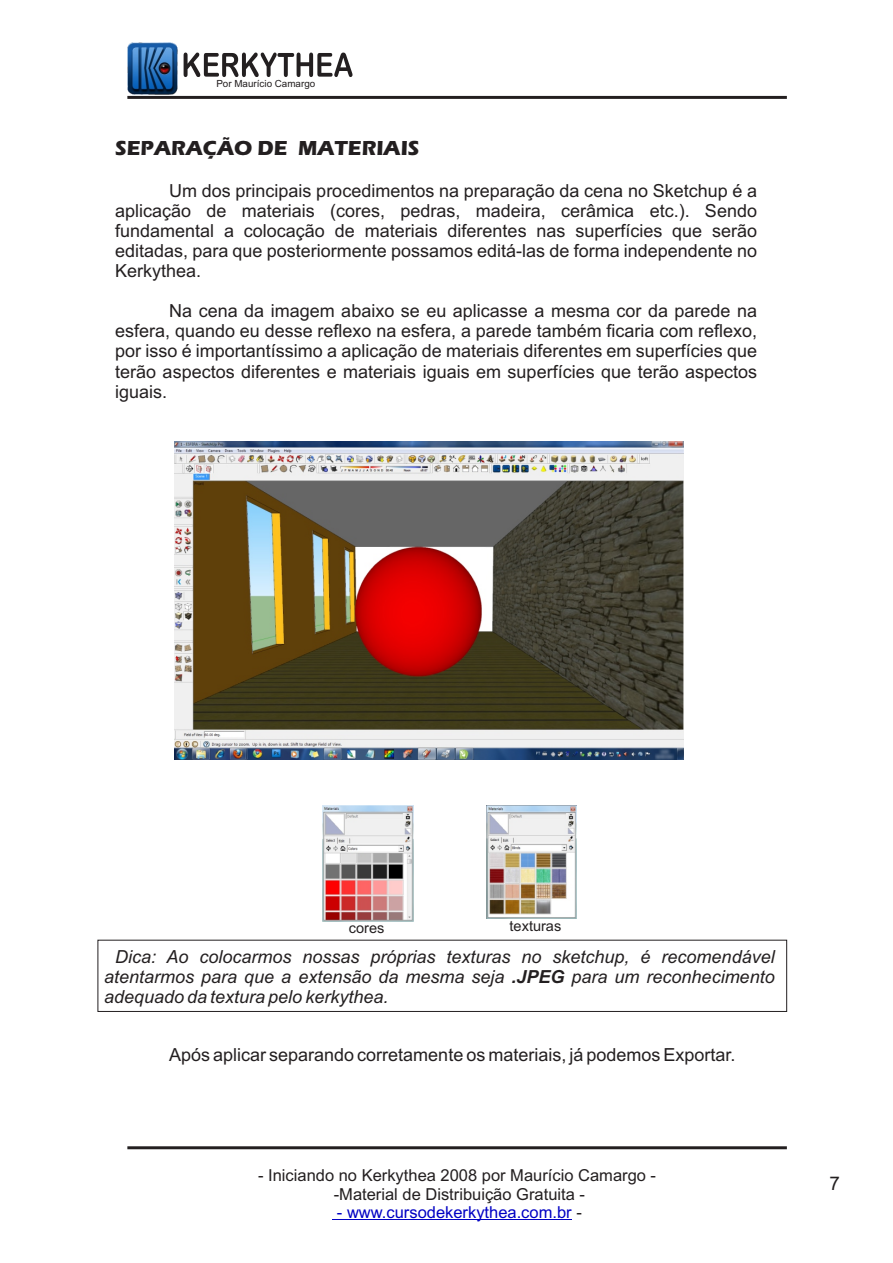
<style>
.page{position:relative;width:893px;height:1263px;background:#fff}
.page>*{position:absolute;margin:0;border:0;box-sizing:border-box;transform-origin:0 0}
.t1{font:700 21px "Eras ITC";color:#231f20}
.t2{font:18.75px "Arial";color:#231f20}
.t3{font:18px/20.1px "Arial";color:#231f20;text-align:justify}
.t4{font:italic 18px/20.1px "Arial";color:#231f20;text-align:justify}
.t5{font:16.5px/18.5px "Arial";color:#231f20;text-align:center}
.t6{font:16.5px "Arial";color:#0000c4}
.t7{font:14.55px "Arial";color:#231f20}
.t8{font:9.9px "Arial";color:#231f20}
.s1{font-weight:700}
.s2{color:#231f20}
</style>
<div class="page">
<img style="left:127px;top:42px;width:51px;height:52px">
<svg style="left:184px;top:53px;width:168px;height:24px"></svg>
<hr style="left:127px;top:96px;width:660px;height:3px;background:#231f20">
<hr style="left:332px;top:1219px;width:240px;height:1px;background:#0000c4">
<hr style="left:127px;top:1146px;width:660px;height:3px;background:#231f20">
<img style="left:175px;top:441px;width:508px;height:318px">
<img style="left:322px;top:805px;width:92px;height:116px">
<img style="left:487px;top:805px;width:89px;height:114px">
<p class="t8" style="left:216px;top:80px;width:100px">Por Maurício Camargo</p>
<p class="t1" style="left:115px;top:140px;width:306px">SEPARAÇÃO DE MATERIAIS</p>
<p class="t3" style="left:115px;top:182px;width:643px;text-indent:54px">Um dos principais procedimentos na preparação da cena no Sketchup é a aplicação de materiais (cores, pedras, madeira, cerâmica etc.). Sendo fundamental a colocação de materiais diferentes nas superfícies que serão editadas, para que posteriormente possamos editá-las de forma independente no Kerkythea.</p>
<p class="t3" style="left:115px;top:302px;width:643px;text-indent:54px">Na cena da imagem abaixo se eu aplicasse a mesma cor da parede na esfera, quando eu desse reflexo na esfera, a parede também ficaria com reflexo, por isso é importantíssimo a aplicação de materiais diferentes em superfícies que terão aspectos diferentes e materiais iguais em superfícies que terão aspectos iguais.</p>
<p class="t7" style="left:349px;top:922px;width:37px">cores</p>
<p class="t7" style="left:510px;top:921px;width:53px">texturas</p>
<p class="t4" style="left:104px;top:948px;width:672px;text-indent:11px">Dica: Ao colocarmos nossas próprias texturas no sketchup, é recomendável atentarmos para que a extensão da mesma seja <span class="s1">.JPEG</span> para um reconhecimento adequado da textura pelo kerkythea.</p>
<p class="t3" style="left:169px;top:1046px;width:568px">Após aplicar separando corretamente os materiais, já podemos Exportar.</p>
<p class="t5" style="left:258px;top:1168px;width:399px">- Iniciando no Kerkythea 2008 por Maurício Camargo - -Material de Distribuição Gratuita -</p>
<p class="t6" style="left:337px;top:1206px;width:246px">- www.cursodekerkythea.com.br <span class="s2">-</span></p>
<p class="t2" style="left:829px;top:1176px;width:12px">7</p>
</div>
